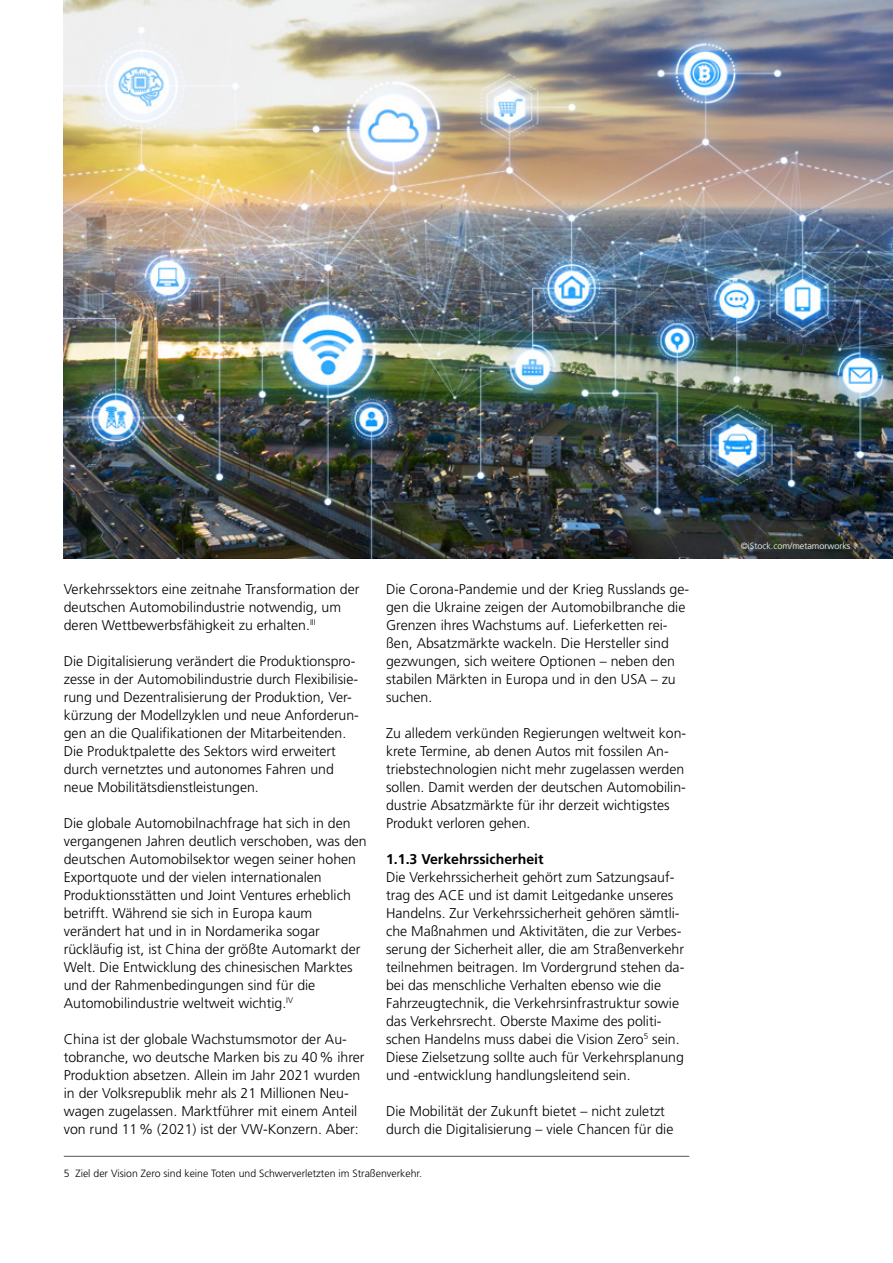
<style>
.page{position:relative;width:893px;height:1263px;background:#fff}
.page>*{position:absolute;margin:0;border:0;box-sizing:border-box;transform-origin:0 0}
.t1{font:300 14.1px/18px "Frutiger LT Pro";color:#000}
.t2{font:700 14.1px "Frutiger LT Pro";color:#000}
.t3{font:300 10.5px "Frutiger LT Pro";color:#000}
.t4{font:300 9px "Frutiger LT Pro";color:#fff}
</style>
<div class="page">
<img style="left:64px;top:0;width:829px;height:558px">
<hr style="left:64px;top:1156px;width:625px;height:1px;background:#575756">
<p class="t1" style="left:64px;top:580px;width:297px">Verkehrssektors eine zeitnahe Transformation der deutschen Automobilindustrie notwendig, um deren Wettbewerbsfähigkeit zu erhalten.<sup>III</sup></p>
<p class="t1" style="left:64px;top:652px;width:297px">Die Digitalisierung verändert die Produktionspro&shy;zesse in der Automobilindustrie durch Flexibilisie&shy;rung und Dezentralisierung der Produktion, Ver&shy;kürzung der Modellzyklen und neue Anforderun&shy;gen an die Qualifikationen der Mitarbeitenden.<br>Die Produktpalette des Sektors wird erweitert durch vernetztes und autonomes Fahren und neue Mobilitätsdienstleistungen.</p>
<p class="t1" style="left:64px;top:814px;width:304px">Die globale Automobilnachfrage hat sich in den vergangenen Jahren deutlich verschoben, was den deutschen Automobilsektor wegen seiner hohen Exportquote und der vielen internationalen Produktionsstätten und Joint Ventures erheblich betrifft. Während sie sich in Europa kaum verändert hat und in in Nordamerika sogar rückläufig ist, ist China der größte Automarkt der Welt. Die Entwicklung des chinesischen Marktes und der Rahmenbedingungen sind für die Automobilindustrie weltweit wichtig.<sup>IV</sup></p>
<p class="t1" style="left:64px;top:1030px;width:302px">China ist der globale Wachstumsmotor der Au&shy;tobranche, wo deutsche Marken bis zu 40% ihrer Produktion absetzen. Allein im Jahr 2021 wurden in der Volksrepublik mehr als 21 Millionen Neu&shy;wagen zugelassen. Marktführer mit einem Anteil von rund 11% (2021) ist der VW-Konzern. Aber:</p>
<p class="t1" style="left:386px;top:580px;width:304px">Die Corona-Pandemie und der Krieg Russlands ge&shy;gen die Ukraine zeigen der Automobilbranche die Grenzen ihres Wachstums auf. Lieferketten rei&shy;ßen, Absatzmärkte wackeln. Die Hersteller sind gezwungen, sich weitere Optionen – neben den stabilen Märkten in Europa und in den USA – zu suchen.</p>
<p class="t1" style="left:386px;top:724px;width:302px">Zu alledem verkünden Regierungen weltweit kon&shy;krete Termine, ab denen Autos mit fossilen An&shy;triebstechnologien nicht mehr zugelassen werden sollen. Damit werden der deutschen Automobilin&shy;dustrie Absatzmärkte für ihr derzeit wichtigstes Produkt verloren gehen.</p>
<p class="t2" style="left:386px;top:851px;width:159px">1.1.3 Verkehrssicherheit</p>
<p class="t1" style="left:386px;top:868px;width:300px">Die Verkehrssicherheit gehört zum Satzungsauf&shy;trag des ACE und ist damit Leitgedanke unseres Handelns. Zur Verkehrssicherheit gehören sämtli&shy;che Maßnahmen und Aktivitäten, die zur Verbes&shy;serung der Sicherheit aller, die am Straßenverkehr teilnehmen beitragen. Im Vordergrund stehen da&shy;bei das menschliche Verhalten ebenso wie die Fahrzeugtechnik, die Verkehrsinfrastruktur sowie das Verkehrsrecht. Oberste Maxime des politi&shy;schen Handelns muss dabei die Vision Zero<sup>5</sup> sein.<br>Diese Zielsetzung sollte auch für Verkehrsplanung und -entwicklung handlungsleitend sein.</p>
<p class="t1" style="left:386px;top:1102px;width:289px">Die Mobilität der Zukunft bietet – nicht zuletzt durch die Digitalisierung – viele Chancen für die</p>
<p class="t3" style="left:64px;top:1167px;width:360px">5 Ziel der Vision Zero sind keine Toten und Schwerverletzten im Straßenverkehr.</p>
<p class="t4" style="left:741px;top:540px;width:111px">©iStock.com/metamorworks</p>
</div>
